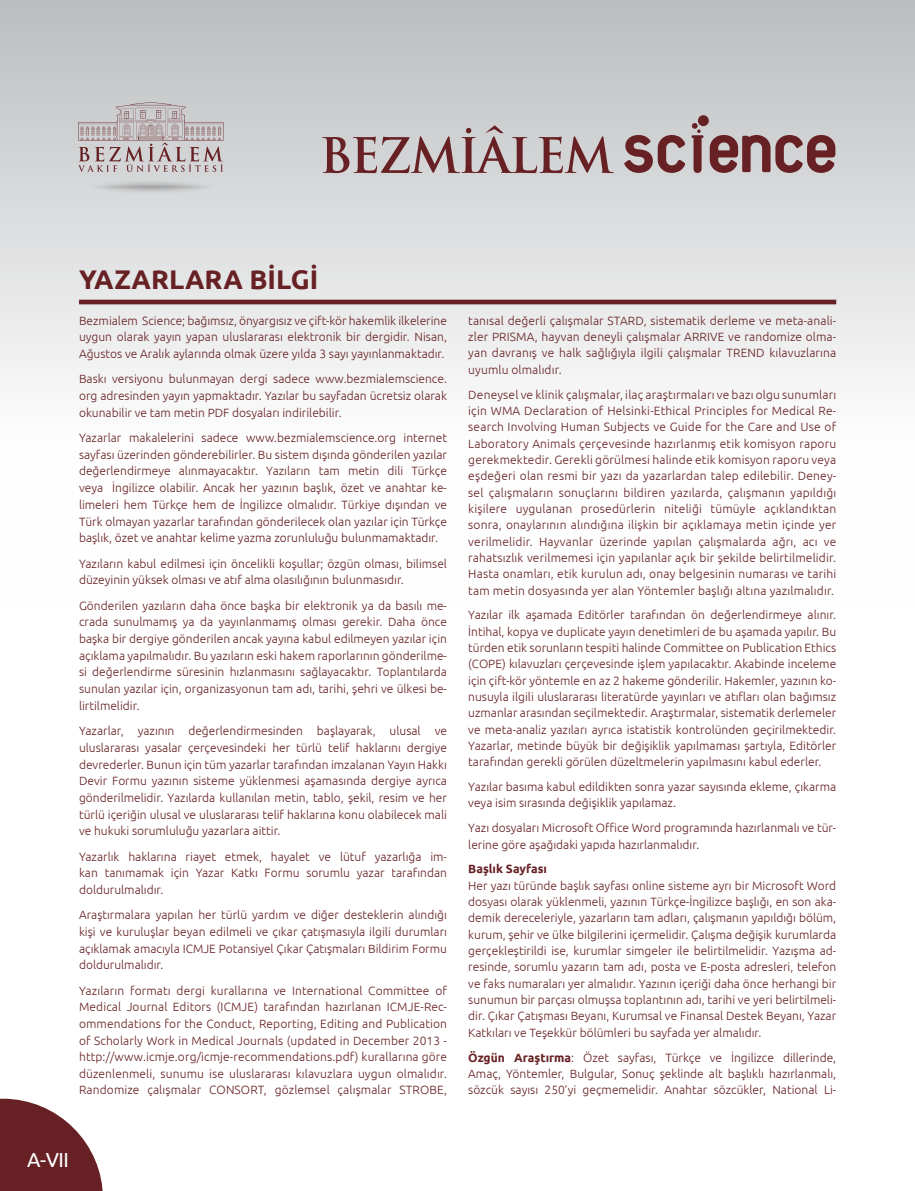
<style>
.page{position:relative;width:915px;height:1191px;background:#fff}
.page>*{position:absolute;margin:0;border:0;box-sizing:border-box;transform-origin:0 0}
.t1{font:700 27px "Ubuntu";color:#672124}
.t2{font:20.25px "Ubuntu";color:#fff}
.t3{font:300 12px/16.4px "Ubuntu";color:#672124;text-align:justify}
.t4{font:700 12px "Ubuntu";color:#672124}
.s1{font-weight:700}
</style>
<div class="page">
<div style="left:0;top:0;width:914px;height:603px;background:linear-gradient(to bottom,#bfc1c3,#fff)"></div>
<hr style="left:79px;top:300px;width:757px;height:4px;background:#672124">
<svg style="left:0;top:1098px;width:103px;height:93px"></svg>
<svg style="left:78px;top:102px;width:145px;height:70px;background:#c0b7b9"></svg>
<svg style="left:83px;top:175px;width:137px;height:24px;background:#cecfd0"></svg>
<svg style="left:322px;top:125px;width:291px;height:48px;background:#b5a5a6"></svg>
<svg style="left:691px;top:123px;width:12px;height:50px"></svg>
<div style="left:697px;top:115px;width:11px;height:11px;background:#672124;border-radius:50%"></div>
<svg style="left:623px;top:135px;width:62px;height:38px;background:#9c797b"></svg>
<svg style="left:709px;top:135px;width:126px;height:38px;background:#956f71"></svg>
<h1 class="t1" style="left:79px;top:263px;width:241px">YAZARLARA BİLGİ</h1>
<p class="t3" style="left:79px;top:312px;width:369px">Bezmialem Science; bağımsız, önyargısız ve çift-kör hakemlik ilkelerine uygun olarak yayın yapan uluslararası elektronik bir dergidir. Nisan, Ağustos ve Aralık aylarında olmak üzere yılda 3 sayı yayınlanmaktadır.</p>
<p class="t3" style="left:79px;top:370px;width:369px">Baskı versiyonu bulunmayan dergi sadece www.bezmialemscience. org adresinden yayın yapmaktadır. Yazılar bu sayfadan ücretsiz olarak okunabilir ve tam metin PDF dosyaları indirilebilir.</p>
<p class="t3" style="left:79px;top:429px;width:369px">Yazarlar makalelerini sadece www.bezmialemscience.org internet sayfası üzerinden gönderebilirler. Bu sistem dışında gönderilen yazılar değerlendirmeye alınmayacaktır. Yazıların tam metin dili Türkçe veya İngilizce olabilir. Ancak her yazının başlık, özet ve anahtar ke&shy;limeleri hem Türkçe hem de İngilizce olmalıdır. Türkiye dışından ve Türk olmayan yazarlar tarafından gönderilecek olan yazılar için Türkçe başlık, özet ve anahtar kelime yazma zorunluluğu bulunmamaktadır.</p>
<p class="t3" style="left:79px;top:554px;width:369px">Yazıların kabul edilmesi için öncelikli koşullar; özgün olması, bilimsel düzeyinin yüksek olması ve atıf alma olasılığının bulunmasıdır.</p>
<p class="t3" style="left:79px;top:596px;width:369px">Gönderilen yazıların daha önce başka bir elektronik ya da basılı me&shy;crada sunulmamış ya da yayınlanmamış olması gerekir. Daha önce başka bir dergiye gönderilen ancak yayına kabul edilmeyen yazılar için açıklama yapılmalıdır. Bu yazıların eski hakem raporlarının gönderilme&shy;si değerlendirme süresinin hızlanmasını sağlayacaktır. Toplantılarda sunulan yazılar için, organizasyonun tam adı, tarihi, şehri ve ülkesi be&shy;lirtilmelidir.</p>
<p class="t3" style="left:79px;top:722px;width:369px">Yazarlar, yazının değerlendirmesinden başlayarak, ulusal ve uluslararası yasalar çerçevesindeki her türlü telif haklarını dergiye devrederler. Bunun için tüm yazarlar tarafından imzalanan Yayın Hakkı Devir Formu yazının sisteme yüklenmesi aşamasında dergiye ayrıca gönderilmelidir. Yazılarda kullanılan metin, tablo, şekil, resim ve her türlü içeriğin ulusal ve uluslararası telif haklarına konu olabilecek mali ve hukuki sorumluluğu yazarlara aittir.</p>
<p class="t3" style="left:79px;top:847px;width:369px">Yazarlık haklarına riayet etmek, hayalet ve lütuf yazarlığa im&shy;kan tanımamak için Yazar Katkı Formu sorumlu yazar tarafından doldurulmalıdır.</p>
<p class="t3" style="left:79px;top:906px;width:369px">Araştırmalara yapılan her türlü yardım ve diğer desteklerin alındığı kişi ve kuruluşlar beyan edilmeli ve çıkar çatışmasıyla ilgili durumları açıklamak amacıyla ICMJE Potansiyel Çıkar Çatışmaları Bildirim Formu doldurulmalıdır.</p>
<p class="t3" style="left:79px;top:982px;width:369px">Yazıların formatı dergi kurallarına ve International Committee of Medical Journal Editors (ICMJE) tarafından hazırlanan ICMJE-Rec&shy;ommendations for the Conduct, Reporting, Editing and Publication of Scholarly Work in Medical Journals (updated in December 2013 - http://www.icmje.org/icmje-recommendations.pdf) kurallarına göre düzenlenmeli, sunumu ise uluslararası kılavuzlara uygun olmalıdır.<br>Randomize çalışmalar CONSORT, gözlemsel çalışmalar STROBE,</p>
<p class="t3" style="left:468px;top:312px;width:369px">tanısal değerli çalışmalar STARD, sistematik derleme ve meta-anali&shy;zler PRISMA, hayvan deneyli çalışmalar ARRIVE ve randomize olma&shy;yan davranış ve halk sağlığıyla ilgili çalışmalar TREND kılavuzlarına uyumlu olmalıdır.</p>
<p class="t3" style="left:468px;top:386px;width:369px">Deneysel ve klinik çalışmalar, ilaç araştırmaları ve bazı olgu sunumları için WMA Declaration of Helsinki-Ethical Principles for Medical Re&shy;search Involving Human Subjects ve Guide for the Care and Use of Laboratory Animals çerçevesinde hazırlanmış etik komisyon raporu gerekmektedir. Gerekli görülmesi halinde etik komisyon raporu veya eşdeğeri olan resmi bir yazı da yazarlardan talep edilebilir. Deney&shy;sel çalışmaların sonuçlarını bildiren yazılarda, çalışmanın yapıldığı kişilere uygulanan prosedürlerin niteliği tümüyle açıklandıktan sonra, onaylarının alındığına ilişkin bir açıklamaya metin içinde yer verilmelidir. Hayvanlar üzerinde yapılan çalışmalarda ağrı, acı ve rahatsızlık verilmemesi için yapılanlar açık bir şekilde belirtilmelidir.<br>Hasta onamları, etik kurulun adı, onay belgesinin numarası ve tarihi tam metin dosyasında yer alan Yöntemler başlığı altına yazılmalıdır.</p>
<p class="t3" style="left:468px;top:606px;width:369px">Yazılar ilk aşamada Editörler tarafından ön değerlendirmeye alınır.<br>İntihal, kopya ve duplicate yayın denetimleri de bu aşamada yapılır. Bu türden etik sorunların tespiti halinde Committee on Publication Ethics (COPE) kılavuzları çerçevesinde işlem yapılacaktır. Akabinde inceleme için çift-kör yöntemle en az 2 hakeme gönderilir. Hakemler, yazının ko&shy;nusuyla ilgili uluslararası literatürde yayınları ve atıfları olan bağımsız uzmanlar arasından seçilmektedir. Araştırmalar, sistematik derlemeler ve meta-analiz yazıları ayrıca istatistik kontrolünden geçirilmektedir.<br>Yazarlar, metinde büyük bir değişiklik yapılmaması şartıyla, Editörler tarafından gerekli görülen düzeltmelerin yapılmasını kabul ederler.</p>
<p class="t3" style="left:468px;top:778px;width:369px">Yazılar basıma kabul edildikten sonra yazar sayısında ekleme, çıkarma veya isim sırasında değişiklik yapılamaz.</p>
<p class="t3" style="left:468px;top:819px;width:369px">Yazı dosyaları Microsoft Office Word programında hazırlanmalı ve tür&shy;lerine göre aşağıdaki yapıda hazırlanmalıdır.</p>
<p class="t4" style="left:468px;top:862px;width:80px">Başlık Sayfası</p>
<p class="t3" style="left:468px;top:877px;width:369px">Her yazı türünde başlık sayfası online sisteme ayrı bir Microsoft Word dosyası olarak yüklenmeli, yazının Türkçe-İngilizce başlığı, en son aka&shy;demik dereceleriyle, yazarların tam adları, çalışmanın yapıldığı bölüm, kurum, şehir ve ülke bilgilerini içermelidir. Çalışma değişik kurumlarda gerçekleştirildi ise, kurumlar simgeler ile belirtilmelidir. Yazışma ad&shy;resinde, sorumlu yazarın tam adı, posta ve E-posta adresleri, telefon ve faks numaraları yer almalıdır. Yazının içeriği daha önce herhangi bir sunumun bir parçası olmuşsa toplantının adı, tarihi ve yeri belirtilmeli&shy;dir. Çıkar Çatışması Beyanı, Kurumsal ve Finansal Destek Beyanı, Yazar Katkıları ve Teşekkür bölümleri bu sayfada yer almalıdır.</p>
<p class="t3" style="left:468px;top:1048px;width:369px"><span class="s1">Özgün Araştırma</span>: Özet sayfası, Türkçe ve İngilizce dillerinde, Amaç, Yöntemler, Bulgular, Sonuç şeklinde alt başlıklı hazırlanmalı, sözcük sayısı 250’yi geçmemelidir. Anahtar sözcükler, National Li-</p>
<h2 class="t2" style="left:27px;top:1147px;width:43px">A-VII</h2>
</div>
